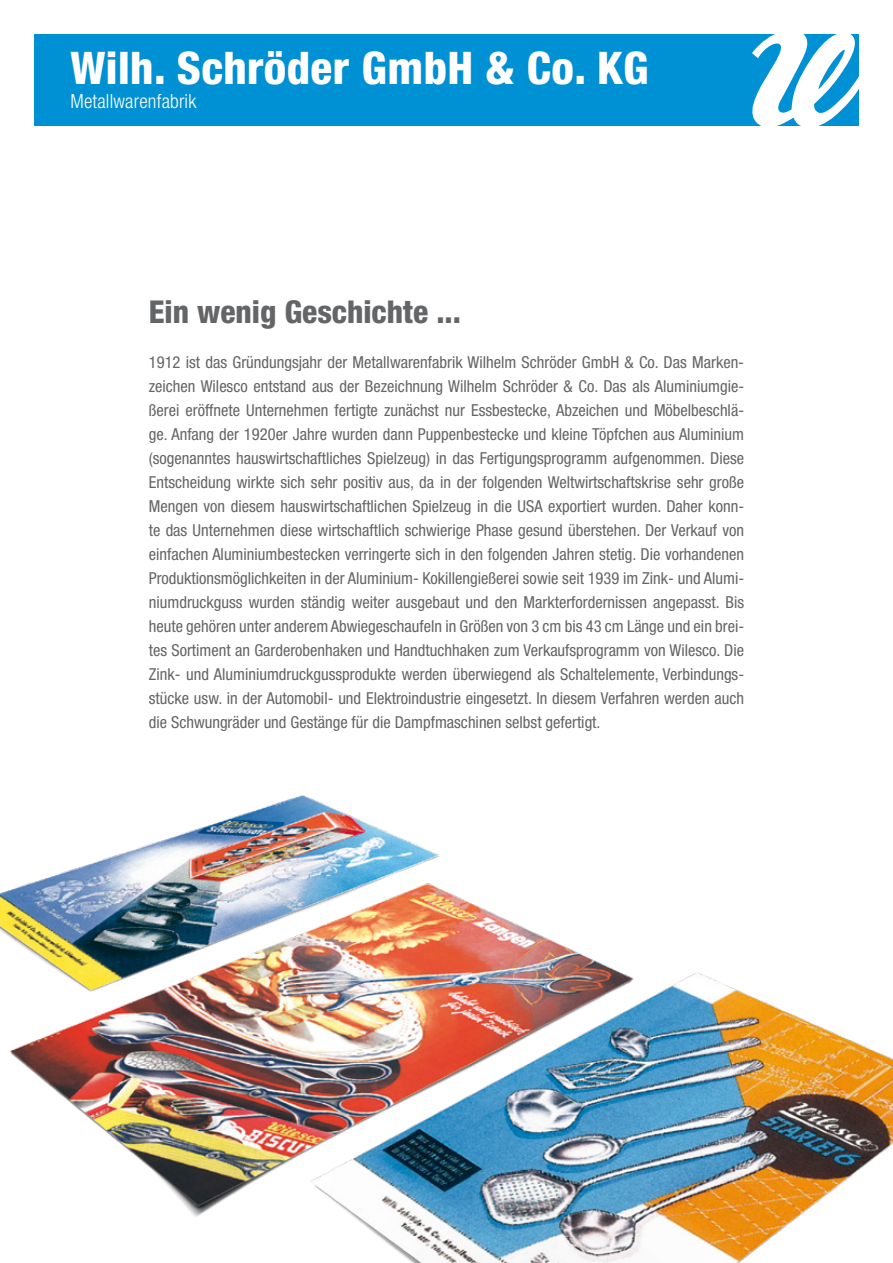
<style>
.page{position:relative;width:893px;height:1263px;background:#fff}
.page>*{position:absolute;margin:0;border:0;box-sizing:border-box;transform-origin:0 0}
.t1{font:800 condensed 45px "Helvetica Neue LT Std";letter-spacing:.01em;color:#fff}
.t2{font:800 condensed 31.5px "Helvetica Neue LT Std";color:#646567}
.t3{font:300 condensed 19.5px "Helvetica Neue LT Std";letter-spacing:.01em;color:#fff}
.t4{font:condensed 16.5px/24px "Helvetica Neue LT Std";color:#646567;text-align:justify}
</style>
<div class="page">
<img style="left:0;top:795px;width:893px;height:468px">
<div style="left:34px;top:34px;width:825px;height:92px;background:#0090d4"></div>
<svg style="left:752px;top:34px;width:107px;height:92px"></svg>
<h1 class="t1" style="left:71px;top:40px;width:579px">Wilh. Schröder GmbH &amp; Co. KG</h1>
<p class="t3" style="left:71px;top:90px;width:127px">Metallwarenfabrik</p>
<h2 class="t2" style="left:149px;top:293px;width:314px">Ein wenig Geschichte ...</h2>
<p class="t4" style="left:149px;top:350px;width:597px">1912 ist das Gründungsjahr der Metallwarenfabrik Wilhelm Schröder GmbH &amp; Co. Das Marken&shy;zeichen Wilesco entstand aus der Bezeichnung Wilhelm Schröder &amp; Co. Das als Aluminiumgie&shy;ßerei eröffnete Unternehmen fertigte zunächst nur Essbestecke, Abzeichen und Möbelbeschlä&shy;ge. Anfang der 1920er Jahre wurden dann Puppenbestecke und kleine Töpfchen aus Aluminium (sogenanntes hauswirtschaftliches Spielzeug) in das Fertigungsprogramm aufgenommen. Diese Entscheidung wirkte sich sehr positiv aus, da in der folgenden Weltwirtschaftskrise sehr große Mengen von diesem hauswirtschaftlichen Spielzeug in die USA exportiert wurden. Daher konn&shy;te das Unternehmen diese wirtschaftlich schwierige Phase gesund überstehen. Der Verkauf von einfachen Aluminiumbestecken verringerte sich in den folgenden Jahren stetig. Die vorhandenen Produktionsmöglichkeiten in der Aluminium- Kokillengießerei sowie seit 1939 im Zink- und Alumi&shy;niumdruckguss wurden ständig weiter ausgebaut und den Markterfordernissen angepasst. Bis heute gehören unter anderem Abwiegeschaufeln in Größen von 3 cm bis 43 cm Länge und ein brei&shy;tes Sortiment an Garderobenhaken und Handtuchhaken zum Verkaufsprogramm von Wilesco. Die Zink- und Aluminiumdruckgussprodukte werden überwiegend als Schaltelemente, Verbindungs&shy;stücke usw. in der Automobil- und Elektroindustrie eingesetzt. In diesem Verfahren werden auch die Schwungräder und Gestänge für die Dampfmaschinen selbst gefertigt.</p>
</div>
